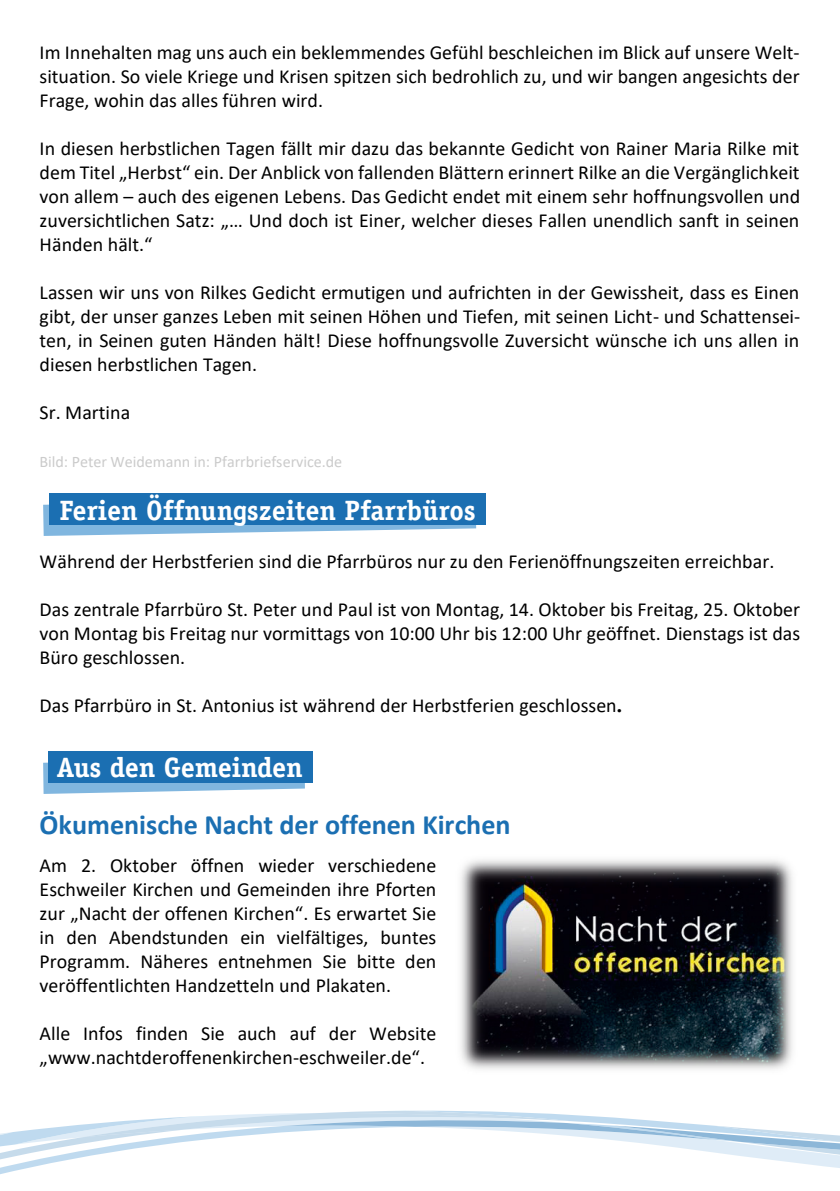
<style>
.page{position:relative;width:840px;height:1191px;background:#fff}
.page>*{position:absolute;margin:0;border:0;box-sizing:border-box;transform-origin:0 0}
.t1{font:700 28px "Officina Serif";color:#fff}
.t2{font:700 28px "Calibri";color:#1b6fb2}
.t3{font:20px/24px "Calibri";color:#000;text-align:justify}
.t4{font:16px "Calibri";letter-spacing:-.005em;color:#cbcbcb}
.s1{font-family:"Times New Roman";font-weight:700;font-size:21.2px}
</style>
<div class="page">
<svg style="left:199px;top:1113px;width:84px;height:10px"></svg>
<svg style="left:102px;top:1116px;width:97px;height:7px"></svg>
<svg style="left:0;top:1123px;width:283px;height:51px"></svg>
<svg style="left:283px;top:1110px;width:556px;height:58px"></svg>
<img style="left:460px;top:859px;width:333px;height:211px">
<svg style="left:43px;top:504px;width:433px;height:32px"></svg>
<div style="left:49px;top:493px;width:436px;height:31px;background:#1b6fb2"></div>
<svg style="left:43px;top:762px;width:262px;height:32px"></svg>
<div style="left:48px;top:751px;width:264px;height:31px;background:#1b6fb2"></div>
<p class="t3" style="left:40px;top:40px;width:761px">Im Innehalten mag uns auch ein beklemmendes Gefühl beschleichen im Blick auf unsere Welt&shy;situation. So viele Kriege und Krisen spitzen sich bedrohlich zu, und wir bangen angesichts der Frage, wohin das alles führen wird.</p>
<p class="t3" style="left:40px;top:136px;width:761px">In diesen herbstlichen Tagen fällt mir dazu das bekannte Gedicht von Rainer Maria Rilke mit dem Titel „Herbst“ ein. Der Anblick von fallenden Blättern erinnert Rilke an die Vergänglichkeit von allem – auch des eigenen Lebens. Das Gedicht endet mit einem sehr hoffnungsvollen und zuversichtlichen Satz: „… Und doch ist Einer, welcher dieses Fallen unendlich sanft in seinen Händen hält.“</p>
<p class="t3" style="left:40px;top:280px;width:761px">Lassen wir uns von Rilkes Gedicht ermutigen und aufrichten in der Gewissheit, dass es Einen gibt, der unser ganzes Leben mit seinen Höhen und Tiefen, mit seinen Licht- und Schattensei&shy;ten, in Seinen guten Händen hält! Diese hoffnungsvolle Zuversicht wünsche ich uns allen in diesen herbstlichen Tagen.</p>
<p class="t3" style="left:40px;top:400px;width:92px">Sr. Martina</p>
<p class="t4" style="left:40px;top:450px;width:304px">Bild: Peter Weidemann in: Pfarrbriefservice.de</p>
<h1 class="t1" style="left:59px;top:493px;width:417px">Ferien Öffnungszeiten Pfarrbüros</h1>
<p class="t3" style="left:40px;top:549px;width:736px">Während der Herbstferien sind die Pfarrbüros nur zu den Ferienöffnungszeiten erreichbar.</p>
<p class="t3" style="left:40px;top:597px;width:761px">Das zentrale Pfarrbüro St. Peter und Paul ist von Montag, 14. Oktober bis Freitag, 25. Oktober von Montag bis Freitag nur vormittags von 10:00 Uhr bis 12:00 Uhr geöffnet. Dienstags ist das Büro geschlossen.</p>
<p class="t3" style="left:40px;top:693px;width:583px">Das Pfarrbüro in St. Antonius ist während der Herbstferien geschlossen<span class="s1">.</span></p>
<h1 class="t1" style="left:57px;top:750px;width:247px">Aus den Gemeinden</h1>
<h1 class="t2" style="left:40px;top:805px;width:472px">Ökumenische Nacht der offenen Kirchen</h1>
<p class="t3" style="left:40px;top:852px;width:398px">Am 2. Oktober öffnen wieder verschiedene Eschweiler Kirchen und Gemeinden ihre Pforten zur „Nacht der offenen Kirchen“. Es erwartet Sie in den Abendstunden ein vielfältiges, buntes Programm. Näheres entnehmen Sie bitte den veröffentlichten Handzetteln und Plakaten.</p>
<p class="t3" style="left:40px;top:1020px;width:398px">Alle Infos finden Sie auch auf der Website „www.nachtderoffenenkirchen-eschweiler.de“.</p>
</div>
